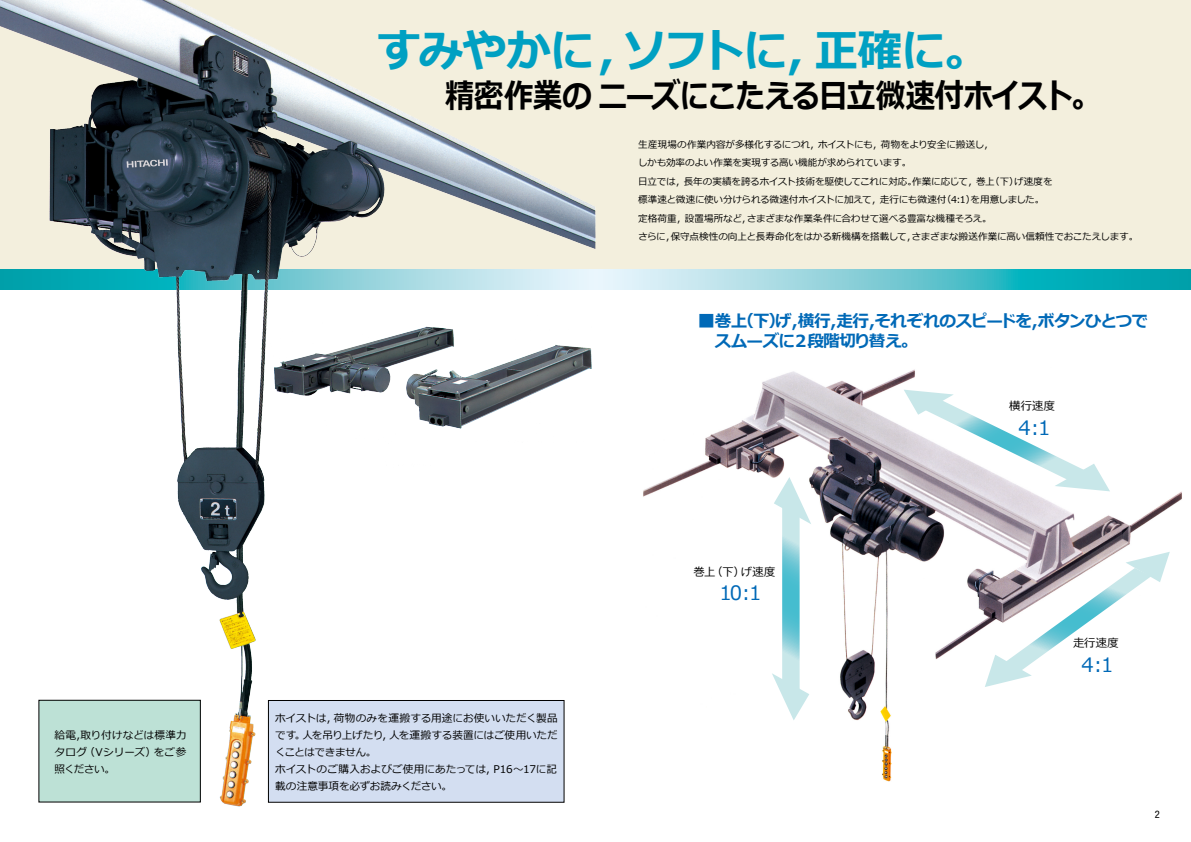
<style>
.page{position:relative;width:1191px;height:842px;background:#fff}
.page>*{position:absolute;margin:0;border:0;box-sizing:border-box;transform-origin:0 0}
.t1{font:700 44.6px "Meiryo";letter-spacing:-.025em;color:#00a0c2}
.t2{font:700 33.3px "Meiryo";letter-spacing:-.02em;color:#000;scale:.88 1}
.t3{font:700 24.1px "Meiryo";color:#0069b7}
.t4{font:19.8px "Meiryo";color:#0069b7}
.t5{font:700 16.7px/20px "Meiryo";letter-spacing:-.035em;color:#0069b7}
.t6{font:11.3px "Meiryo";letter-spacing:.015em;color:#000}
.t7{font:10.6px/17px "Meiryo";letter-spacing:-.01em;color:#000;text-align:justify}
.t8{font:condensed 10.4px "Helvetica Neue LT Std";color:#000}
.t9{font:9.6px/18.4px "Meiryo";letter-spacing:-.015em;color:#000}
</style>
<div class="page">
<img style="left:643px;top:369px;width:539px;height:413px">
<svg style="left:772px;top:477px;width:39px;height:243px"></svg>
<svg style="left:984px;top:552px;width:185px;height:135px"></svg>
<svg style="left:903px;top:390px;width:207px;height:101px"></svg>
<div style="left:0;top:0;width:1191px;height:270px;background:#f3efdd"></div>
<svg style="left:595px;top:270px;width:596px;height:19px;background:#6ac9d2"></svg>
<img style="left:0;top:0;width:595px;height:807px">
<div style="left:39px;top:700px;width:161px;height:102px;background:#bde1d6"></div>
<div style="left:39px;top:700px;width:161px;height:102px;border:1px solid #000"></div>
<div style="left:268px;top:700px;width:296px;height:102px;background:#d3def1"></div>
<div style="left:268px;top:700px;width:296px;height:102px;border:1px solid #000"></div>
<p class="t7" style="left:54px;top:727px;width:134px">給電,取り付けなどは標準力タログ（Vシリーズ）をご参照ください。</p>
<h1 class="t1" style="left:377px;top:20px;width:613px">すみやかに，ソフトに，正確に。</h1>
<h2 class="t2" style="left:445px;top:72px;width:746px">精密作業の二—ズにこたえる日立微速付ホイスト。</h2>
<p class="t9" style="left:638px;top:135px;width:501px">生産現場の作業内容が多様化するにつれ，ホイストにも，荷物をより安全に搬送し，<br>しかも効率のよい作業を実現する高い機能が求められています。<br>日立では，長年の実績を誇るホイスト技術を駆使してこれに対応。作業に応じて，巻上（下）げ速度を<br>標準速と微速に使い分けられる微速付ホイストに加えて，走行にも微速付（4:1）を用意しました。<br>定格荷重，設置場所など，さまざまな作業条件に合わせて選べる豊富な機種そろえ。<br>さらに，保守点検性の向上と長寿命化をはかる新機構を搭載して，さまざまな搬送作業に高い信頼性でおこたえします。</p>
<h3 class="t5" style="left:714px;top:312px;width:435px">巻上（下）げ，横行，走行，それぞれのスピ—ドを，ボタンひとつでスム—ズに2段階切り替え。</h3>
<h3 class="t3" style="left:694px;top:303px;width:26px">■</h3>
<p class="t6" style="left:1009px;top:399px;width:48px">横行速度</p>
<h3 class="t4" style="left:1018px;top:416px;width:33px">4：1</h3>
<p class="t7" style="left:275px;top:710px;width:284px;text-align:left">ホイストは，荷物のみを運搬する用途にお使いいただく製品です。人を吊り上げたり，人を運搬する装置にはご使用いただくことはできません。<br>ホイストのご購入およびご使用にあたっては，P16～17に記載の注意事項を必ずお読みください。</p>
<p class="t6" style="left:693px;top:565px;width:83px">巻上（下）げ速度</p>
<h3 class="t4" style="left:719px;top:581px;width:44px">10：1</h3>
<p class="t6" style="left:1073px;top:636px;width:47px">走行速度</p>
<h3 class="t4" style="left:1081px;top:654px;width:33px">4：1</h3>
<p class="t8" style="left:1154px;top:808px;width:7px">2</p>
</div>
